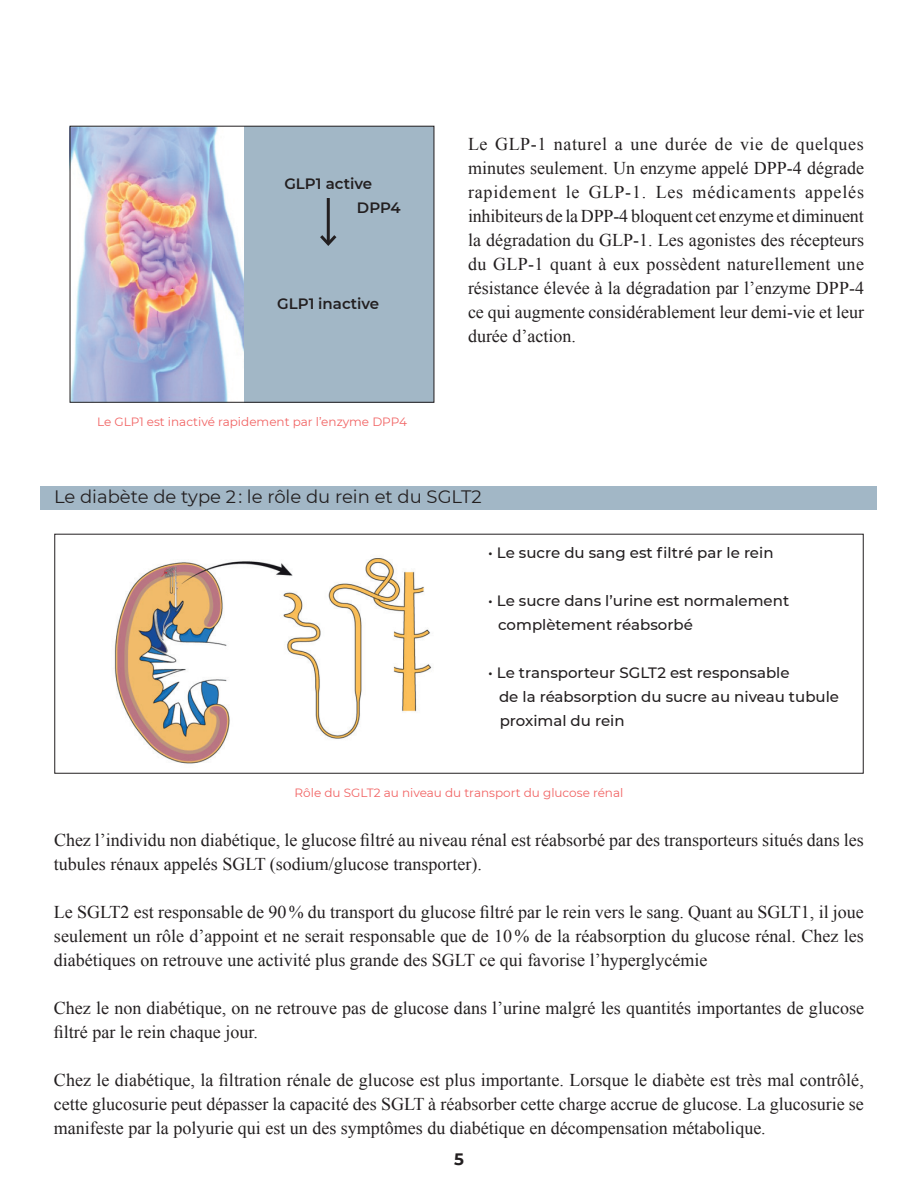
<style>
.page{position:relative;width:918px;height:1188px;background:#fff}
.page>*{position:absolute;margin:0;border:0;box-sizing:border-box;transform-origin:0 0}
.t1{font:18px/24px "Times New Roman";color:#231f20;text-align:justify}
.t2{font:18px "Montserrat";color:#231f20}
.t3{font:700 16.5px "Montserrat";color:#231f20}
.t4{font:500 15px/24px "Montserrat";color:#231f20}
.t5{font:600 15px "Montserrat";color:#231f20}
.t6{font:12px "Montserrat";color:#f16363}
</style>
<div class="page">
<img style="left:72px;top:128px;width:173px;height:272px">
<div style="left:40px;top:486px;width:838px;height:24px;background:#a2b7c6"></div>
<img style="left:57px;top:558px;width:386px;height:216px">
<div style="left:245px;top:126px;width:189px;height:276px;background:#a2b7c6"></div>
<hr style="left:327px;top:198px;width:3px;height:46px;background:#231f20">
<svg style="left:320px;top:232px;width:17px;height:14px"></svg>
<p class="t5" style="left:284px;top:173px;width:89px">GLP1 active</p>
<p class="t5" style="left:357px;top:197px;width:45px">DPP4</p>
<p class="t5" style="left:277px;top:293px;width:104px">GLP1 inactive</p>
<p class="t6" style="left:97px;top:413px;width:311px">Le GLP1 est inactivé rapidement par l’enzyme DPP4</p>
<p class="t1" style="left:468px;top:132px;width:398px">Le GLP-1 naturel a une durée de vie de quelques minutes seulement. Un enzyme appelé DPP-4 dégrade rapidement le GLP-1. Les médicaments appelés inhibiteurs de la DPP-4 bloquent cet enzyme et diminuent la dégradation du GLP-1. Les agonistes des récepteurs du GLP-1 quant à eux possèdent naturellement une résistance élevée à la dégradation par l’enzyme DPP-4 ce qui augmente considérablement leur demi-vie et leur durée d’action.</p>
<p class="t2" style="left:54px;top:485px;width:429px">Le diabète de type 2 : le rôle du rein et du SGLT2</p>
<p class="t4" style="left:488px;top:540px;width:287px">• Le sucre du sang est filtré par le rein</p>
<p class="t4" style="left:498px;top:588px;width:293px;text-indent:-10px">• Le sucre dans l’urine est normalement complètement réabsorbé</p>
<p class="t4" style="left:499px;top:660px;width:342px;text-indent:-11px">• Le transporteur SGLT2 est responsable<br>de la réabsorption du sucre au niveau tubule proximal du rein</p>
<p class="t6" style="left:295px;top:784px;width:330px">Rôle du SGLT2 au niveau du transport du glucose rénal</p>
<p class="t1" style="left:54px;top:828px;width:812px">Chez l’individu non diabétique, le glucose filtré au niveau rénal est réabsorbé par des transporteurs situés dans les tubules rénaux appelés SGLT (sodium/glucose transporter).</p>
<p class="t1" style="left:54px;top:900px;width:812px">Le SGLT2 est responsable de 90% du transport du glucose filtré par le rein vers le sang. Quant au SGLT1, il joue seulement un rôle d’appoint et ne serait responsable que de 10% de la réabsorption du glucose rénal. Chez les diabétiques on retrouve une activité plus grande des SGLT ce qui favorise l’hyperglycémie</p>
<p class="t1" style="left:54px;top:996px;width:812px">Chez le non diabétique, on ne retrouve pas de glucose dans l’urine malgré les quantités importantes de glucose filtré par le rein chaque jour.</p>
<p class="t1" style="left:54px;top:1068px;width:812px">Chez le diabétique, la filtration rénale de glucose est plus importante. Lorsque le diabète est très mal contrôlé, cette glucosurie peut dépasser la capacité des SGLT à réabsorber cette charge accrue de glucose. La glucosurie se manifeste par la polyurie qui est un des symptômes du diabétique en décompensation métabolique.</p>
<p class="t3" style="left:454px;top:1147px;width:11px">5</p>
</div>
